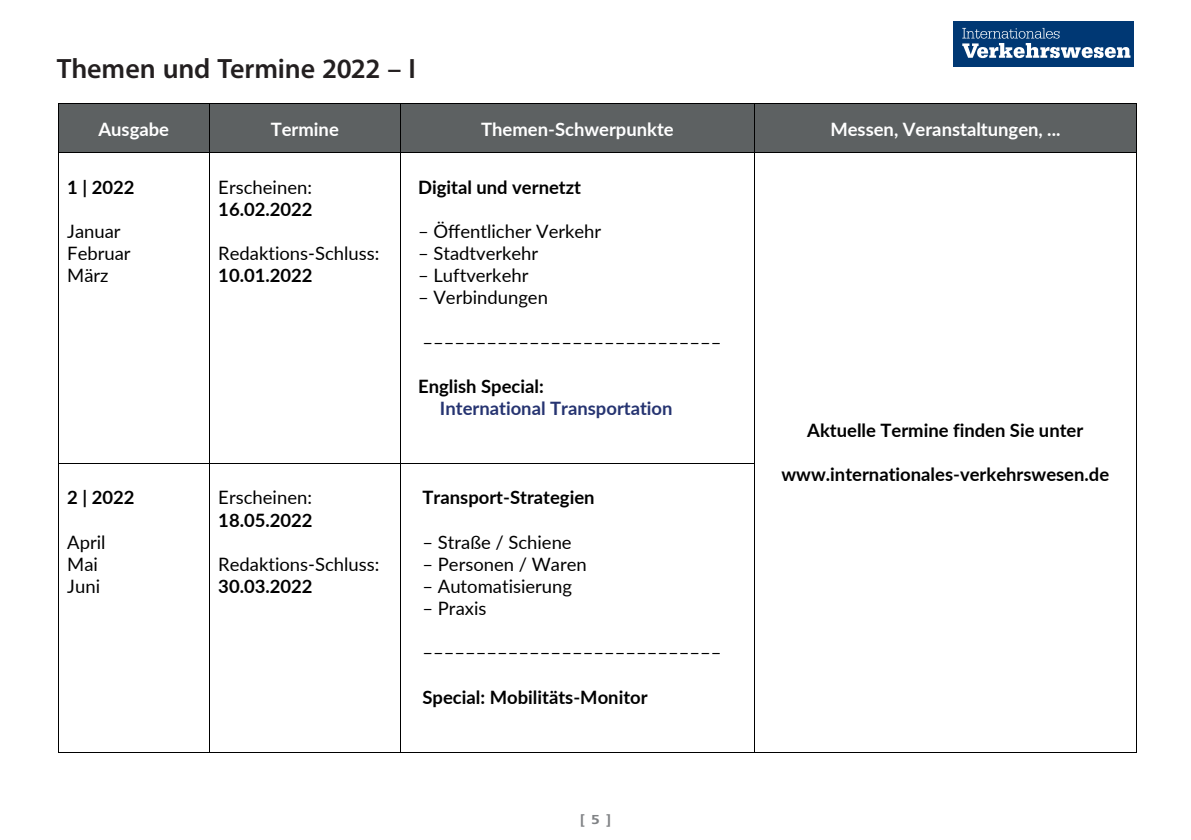
<style>
.page{position:relative;width:1191px;height:840px;background:#fff}
.page>*{position:absolute;margin:0;border:0;box-sizing:border-box;transform-origin:0 0}
.t1{font:600 28px "Myriad Pro";letter-spacing:-.005em;color:#231f20}
.t2{font:18.4px/22.2px "Lato";color:#000}
.t3{font:700 18.4px "Lato";color:#000}
.t4{font:700 18.4px "Lato";color:#fff}
.t5{font:700 18.4px "Lato";color:#263471}
.t6{font:700 13.6px "Front Page";color:#808285;scale:1.18 1}
</style>
<div class="page">
<div style="left:59px;top:104px;width:150px;height:29px;background:#5d6162"></div>
<div style="left:210px;top:104px;width:190px;height:29px;background:#5d6162"></div>
<div style="left:401px;top:104px;width:353px;height:29px;background:#5d6162"></div>
<div style="left:755px;top:104px;width:380px;height:29px;background:#5d6162"></div>
<div style="left:59px;top:123px;width:150px;height:29px;background:#5d6162"></div>
<div style="left:210px;top:123px;width:190px;height:29px;background:#5d6162"></div>
<div style="left:401px;top:123px;width:353px;height:29px;background:#5d6162"></div>
<div style="left:755px;top:123px;width:380px;height:29px;background:#5d6162"></div>
<hr style="left:58px;top:103px;width:1px;height:30px;background:#000">
<hr style="left:58px;top:103px;width:151px;height:1px;background:#000">
<hr style="left:209px;top:103px;width:1px;height:30px;background:#000">
<hr style="left:209px;top:103px;width:192px;height:1px;background:#000">
<svg style="left:400px;top:104px;width:1px;height:19px"></svg>
<hr style="left:400px;top:103px;width:355px;height:1px;background:#000">
<svg style="left:754px;top:104px;width:1px;height:19px"></svg>
<hr style="left:754px;top:103px;width:382px;height:1px;background:#000">
<hr style="left:1135px;top:103px;width:1px;height:30px;background:#000">
<hr style="left:58px;top:123px;width:1px;height:30px;background:#000">
<hr style="left:58px;top:152px;width:1px;height:187px;background:#000">
<hr style="left:59px;top:152px;width:150px;height:1px;background:#000">
<hr style="left:209px;top:123px;width:1px;height:30px;background:#000">
<hr style="left:209px;top:152px;width:1px;height:187px;background:#000">
<hr style="left:209px;top:152px;width:192px;height:1px;background:#000">
<hr style="left:400px;top:123px;width:1px;height:30px;background:#000">
<hr style="left:400px;top:152px;width:1px;height:187px;background:#000">
<hr style="left:400px;top:152px;width:355px;height:1px;background:#000">
<hr style="left:754px;top:123px;width:1px;height:30px;background:#000">
<hr style="left:754px;top:152px;width:1px;height:187px;background:#000">
<hr style="left:754px;top:152px;width:381px;height:1px;background:#000">
<hr style="left:1135px;top:123px;width:1px;height:30px;background:#000">
<hr style="left:1135px;top:152px;width:1px;height:187px;background:#000">
<hr style="left:58px;top:277px;width:1px;height:186px;background:#000">
<hr style="left:58px;top:463px;width:1px;height:173px;background:#000">
<hr style="left:59px;top:463px;width:150px;height:1px;background:#000">
<hr style="left:209px;top:277px;width:1px;height:186px;background:#000">
<hr style="left:209px;top:463px;width:1px;height:173px;background:#000">
<hr style="left:209px;top:463px;width:192px;height:1px;background:#000">
<hr style="left:400px;top:277px;width:1px;height:186px;background:#000">
<hr style="left:400px;top:463px;width:1px;height:173px;background:#000">
<hr style="left:400px;top:463px;width:354px;height:1px;background:#000">
<hr style="left:754px;top:277px;width:1px;height:186px;background:#000">
<hr style="left:754px;top:463px;width:1px;height:173px;background:#000">
<hr style="left:1135px;top:277px;width:1px;height:186px;background:#000">
<hr style="left:1135px;top:463px;width:1px;height:173px;background:#000">
<hr style="left:58px;top:578px;width:1px;height:174px;background:#000">
<hr style="left:58px;top:751px;width:151px;height:1px;background:#000">
<hr style="left:209px;top:578px;width:1px;height:173px;background:#000">
<hr style="left:209px;top:751px;width:192px;height:1px;background:#000">
<hr style="left:400px;top:578px;width:1px;height:173px;background:#000">
<hr style="left:400px;top:751px;width:355px;height:1px;background:#000">
<hr style="left:754px;top:578px;width:1px;height:173px;background:#000">
<hr style="left:754px;top:751px;width:382px;height:1px;background:#000">
<hr style="left:1135px;top:578px;width:1px;height:174px;background:#000">
<div style="left:953px;top:21px;width:181px;height:45px;background:#003874"></div>
<svg style="left:962px;top:28px;width:168px;height:30px"></svg>
<h1 class="t1" style="left:57px;top:58px;width:361px">Themen und Termine 2022 – I</h1>
<p class="t4" style="left:98px;top:117px;width:72px">Ausgabe</p>
<p class="t4" style="left:271px;top:117px;width:70px">Termine</p>
<p class="t4" style="left:481px;top:117px;width:194px">Themen-Schwerpunkte</p>
<p class="t4" style="left:830px;top:117px;width:232px">Messen, Veranstaltungen, ...</p>
<p class="t3" style="left:67px;top:175px;width:69px">1 | 2022</p>
<p class="t2" style="left:67px;top:219px;width:65px">Januar<br>Februar<br>März</p>
<p class="t3" style="left:67px;top:486px;width:69px">2 | 2022</p>
<p class="t2" style="left:67px;top:530px;width:40px">April<br>Mai<br>Juni</p>
<p class="t2" style="left:218px;top:175px;width:95px">Erscheinen:</p>
<p class="t3" style="left:218px;top:197px;width:96px">16.02.2022</p>
<p class="t2" style="left:218px;top:242px;width:163px">Redaktions-Schluss:</p>
<p class="t3" style="left:218px;top:264px;width:96px">10.01.2022</p>
<p class="t2" style="left:218px;top:486px;width:95px">Erscheinen:</p>
<p class="t3" style="left:218px;top:508px;width:96px">18.05.2022</p>
<p class="t2" style="left:218px;top:552px;width:163px">Redaktions-Schluss:</p>
<p class="t3" style="left:218px;top:574px;width:96px">30.03.2022</p>
<p class="t3" style="left:418px;top:175px;width:164px">Digital und vernetzt</p>
<p class="t2" style="left:418px;top:219px;width:185px">– Öffentlicher Verkehr</p>
<p class="t2" style="left:418px;top:242px;width:122px">– Stadtverkehr</p>
<p class="t2" style="left:418px;top:264px;width:112px">– Luftverkehr</p>
<p class="t2" style="left:418px;top:286px;width:131px">– Verbindungen</p>
<p class="t2" style="left:422px;top:330px;width:300px">––––––––––––––––––––––––––––</p>
<p class="t3" style="left:418px;top:374px;width:127px">English Special:</p>
<p class="t5" style="left:440px;top:396px;width:234px">International Transportation</p>
<p class="t3" style="left:422px;top:486px;width:174px">Transport-Strategien</p>
<p class="t2" style="left:422px;top:530px;width:151px">– Straße / Schiene</p>
<p class="t2" style="left:422px;top:552px;width:166px">– Personen / Waren</p>
<p class="t2" style="left:422px;top:574px;width:151px">– Automatisierung</p>
<p class="t2" style="left:422px;top:596px;width:65px">– Praxis</p>
<p class="t2" style="left:422px;top:640px;width:300px">––––––––––––––––––––––––––––</p>
<p class="t3" style="left:422px;top:685px;width:227px">Special: Mobilitäts-Monitor</p>
<p class="t6" style="left:579px;top:813px;width:28px">[ 5 ]</p>
<p class="t3" style="left:807px;top:419px;width:277px">Aktuelle Termine finden Sie unter</p>
<p class="t3" style="left:781px;top:463px;width:329px">www.internationales-verkehrswesen.de</p>
</div>
